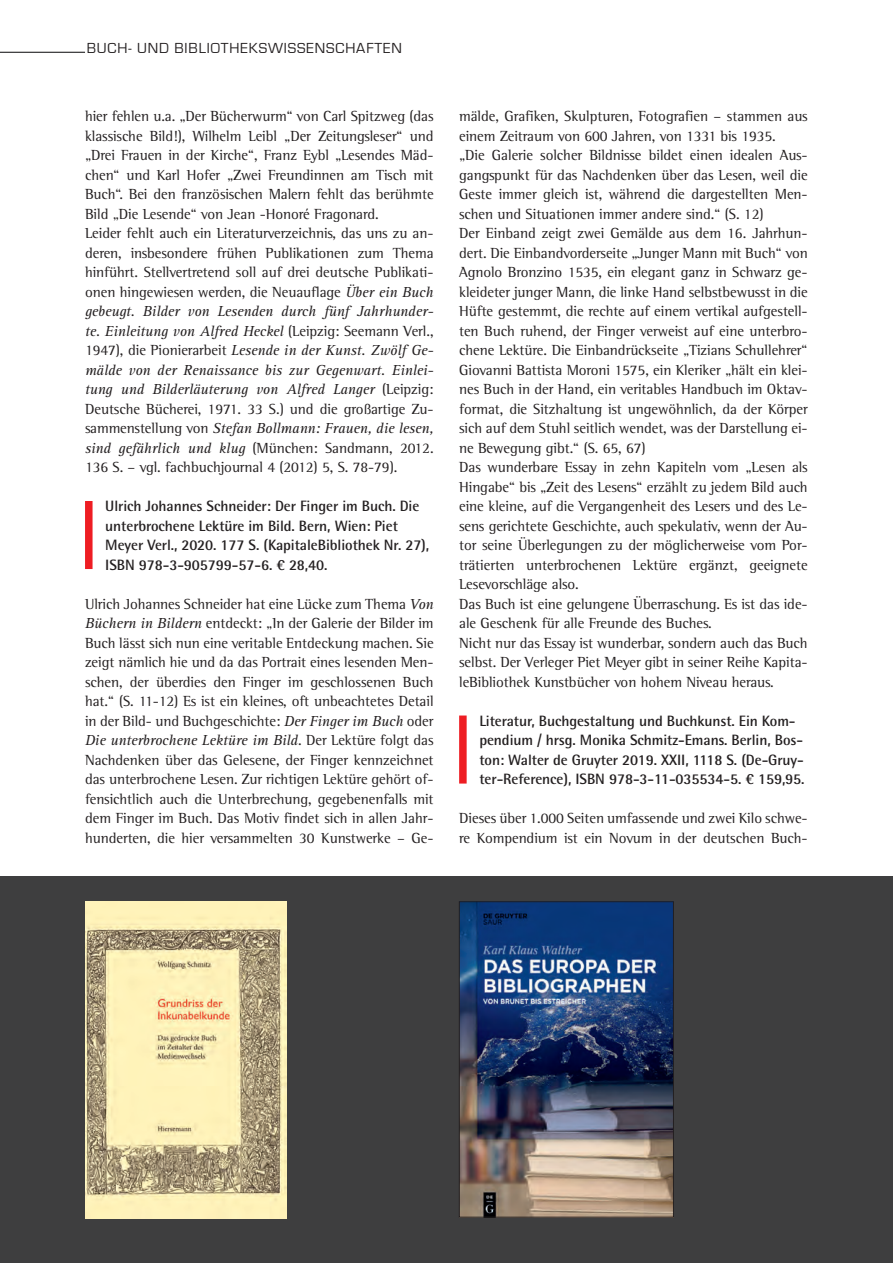
<style>
.page{position:relative;width:893px;height:1263px;background:#fff}
.page>*{position:absolute;margin:0;border:0;box-sizing:border-box;transform-origin:0 0}
.t1{font:15px/19.5px "Rotis Semi Serif Std";letter-spacing:-.005em;color:#231f20;text-align:justify}
.Buchtitel{font:700 15px/19.5px "Rotis Semi Sans Std";letter-spacing:-.005em;color:#231f20}
.t2{font:15px "Eurostile";letter-spacing:.06em;color:#231f20}
.s1{font-family:"Rotis Serif Std";font-style:italic}
</style>
<div class="page">
<hr style="left:0;top:52px;width:85px;height:1px;background:#3e3e3f">
<div style="left:0;top:876px;width:893px;height:387px;background:#3e3e3f"></div>
<div style="left:85px;top:501px;width:8px;height:68px;background:#ee1d23"></div>
<div style="left:459px;top:715px;width:8px;height:68px;background:#ee1d23"></div>
<img style="left:461px;top:903px;width:211px;height:312px">
<div style="left:459px;top:901px;width:215px;height:316px;border:1px solid #231f20"></div>
<img style="left:85px;top:901px;width:202px;height:317px">
<p class="t2" style="left:87px;top:40px;width:317px">BUCH- UND BIBLIOTHEKSWISSENSCHAFTEN</p>
<p class="t1" style="left:85px;top:106px;width:350px">hier fehlen u.a. „Der Bücherwurm“ von Carl Spitzweg (das klassische Bild!), Wilhelm Leibl „Der Zeitungsleser“ und „Drei Frauen in der Kirche“, Franz Eybl „Lesendes Mäd&shy;chen“ und Karl Hofer „Zwei Freundinnen am Tisch mit Buch“. Bei den französischen Malern fehlt das berühmte Bild „Die Lesende“ von Jean -Honoré Fragonard.</p>
<p class="t1" style="left:85px;top:223px;width:350px">Leider fehlt auch ein Literaturverzeichnis, das uns zu an&shy;deren, insbesondere frühen Publikationen zum Thema hinführt. Stellvertretend soll auf drei deutsche Publikati&shy;onen hingewiesen werden, die Neuauflage <span class="s1">Über ein Buch gebeugt. Bilder von Lesenden durch fünf Jahrhunder&shy;te. Einleitung von Alfred Heckel</span> (Leipzig: Seemann Verl., 1947), die Pionierarbeit <span class="s1">Lesende in der Kunst. Zwölf Ge&shy;mälde von der Renaissance bis zur Gegenwart. Einlei&shy;tung und Bilderläuterung von Alfred Langer</span> (Leipzig:<br>Deutsche Bücherei, 1971. 33 S.) und die großartige Zu&shy;sammenstellung von <span class="s1">Stefan Bollmann: Frauen, die lesen, sind gefährlich und klug</span> (München: Sandmann, 2012.<br>136 S. – vgl. fachbuchjournal 4 (2012) 5, S. 78-79).</p>
<p class="Buchtitel" style="left:105px;top:496px;width:326px">Ulrich Johannes Schneider: Der Finger im Buch. Die unterbrochene Lektüre im Bild. Bern, Wien: Piet Meyer Verl., 2020. 177 S. (KapitaleBibliothek Nr. 27), ISBN 978-3-905799-57-6. € 28,40.</p>
<p class="t1" style="left:85px;top:594px;width:350px">Ulrich Johannes Schneider hat eine Lücke zum Thema <span class="s1">Von Büchern in Bildern</span> entdeckt: „In der Galerie der Bilder im Buch lässt sich nun eine veritable Entdeckung machen. Sie zeigt nämlich hie und da das Portrait eines lesenden Men&shy;schen, der überdies den Finger im geschlossenen Buch hat.“ (S. 11-12) Es ist ein kleines, oft unbeachtetes Detail in der Bild- und Buchgeschichte: <span class="s1">Der Finger im Buch</span> oder <span class="s1">Die unterbrochene Lektüre im Bild</span>. Der Lektüre folgt das Nachdenken über das Gelesene, der Finger kennzeichnet das unterbrochene Lesen. Zur richtigen Lektüre gehört of&shy;fensichtlich auch die Unterbrechung, gegebenenfalls mit dem Finger im Buch. Das Motiv findet sich in allen Jahr&shy;hunderten, die hier versammelten 30 Kunstwerke – Ge-</p>
<p class="t1" style="left:459px;top:106px;width:350px">mälde, Grafiken, Skulpturen, Fotografien – stammen aus einem Zeitraum von 600 Jahren, von 1331 bis 1935.</p>
<p class="t1" style="left:459px;top:145px;width:350px">„Die Galerie solcher Bildnisse bildet einen idealen Aus&shy;gangspunkt für das Nachdenken über das Lesen, weil die Geste immer gleich ist, während die dargestellten Men&shy;schen und Situationen immer andere sind.“ (S. 12)</p>
<p class="t1" style="left:459px;top:223px;width:350px">Der Einband zeigt zwei Gemälde aus dem 16. Jahrhun&shy;dert. Die Einbandvorderseite „Junger Mann mit Buch“ von Agnolo Bronzino 1535, ein elegant ganz in Schwarz ge&shy;kleideter junger Mann, die linke Hand selbstbewusst in die Hüfte gestemmt, die rechte auf einem vertikal aufgestell&shy;ten Buch ruhend, der Finger verweist auf eine unterbro&shy;chene Lektüre. Die Einbandrückseite „Tizians Schullehrer“ Giovanni Battista Moroni 1575, ein Kleriker „hält ein klei&shy;nes Buch in der Hand, ein veritables Handbuch im Oktav&shy;format, die Sitzhaltung ist ungewöhnlich, da der Körper sich auf dem Stuhl seitlich wendet, was der Darstellung ei&shy;ne Bewegung gibt.“ (S. 65, 67)</p>
<p class="t1" style="left:459px;top:457px;width:350px">Das wunderbare Essay in zehn Kapiteln vom „Lesen als Hingabe“ bis „Zeit des Lesens“ erzählt zu jedem Bild auch eine kleine, auf die Vergangenheit des Lesers und des Le&shy;sens gerichtete Geschichte, auch spekulativ, wenn der Au&shy;tor seine Überlegungen zu der möglicherweise vom Por&shy;trätierten unterbrochenen Lektüre ergänzt, geeignete Lesevorschläge also.</p>
<p class="t1" style="left:459px;top:594px;width:350px">Das Buch ist eine gelungene Überraschung. Es ist das ide&shy;ale Geschenk für alle Freunde des Buches.</p>
<p class="t1" style="left:459px;top:633px;width:350px">Nicht nur das Essay ist wunderbar, sondern auch das Buch selbst. Der Verleger Piet Meyer gibt in seiner Reihe Kapita&shy;leBibliothek Kunstbücher von hohem Niveau heraus.</p>
<p class="Buchtitel" style="left:479px;top:710px;width:327px">Literatur, Buchgestaltung und Buchkunst. Ein Kom&shy;pendium / hrsg. Monika Schmitz-Emans. Berlin, Bos&shy;ton: Walter de Gruyter 2019. XXII, 1118 S. (De-Gruy&shy;ter-Reference), ISBN 978-3-11-035534-5. € 159,95.</p>
<p class="t1" style="left:459px;top:808px;width:350px">Dieses über 1.000 Seiten umfassende und zwei Kilo schwe&shy;re Kompendium ist ein Novum in der deutschen Buch-</p>
</div>
